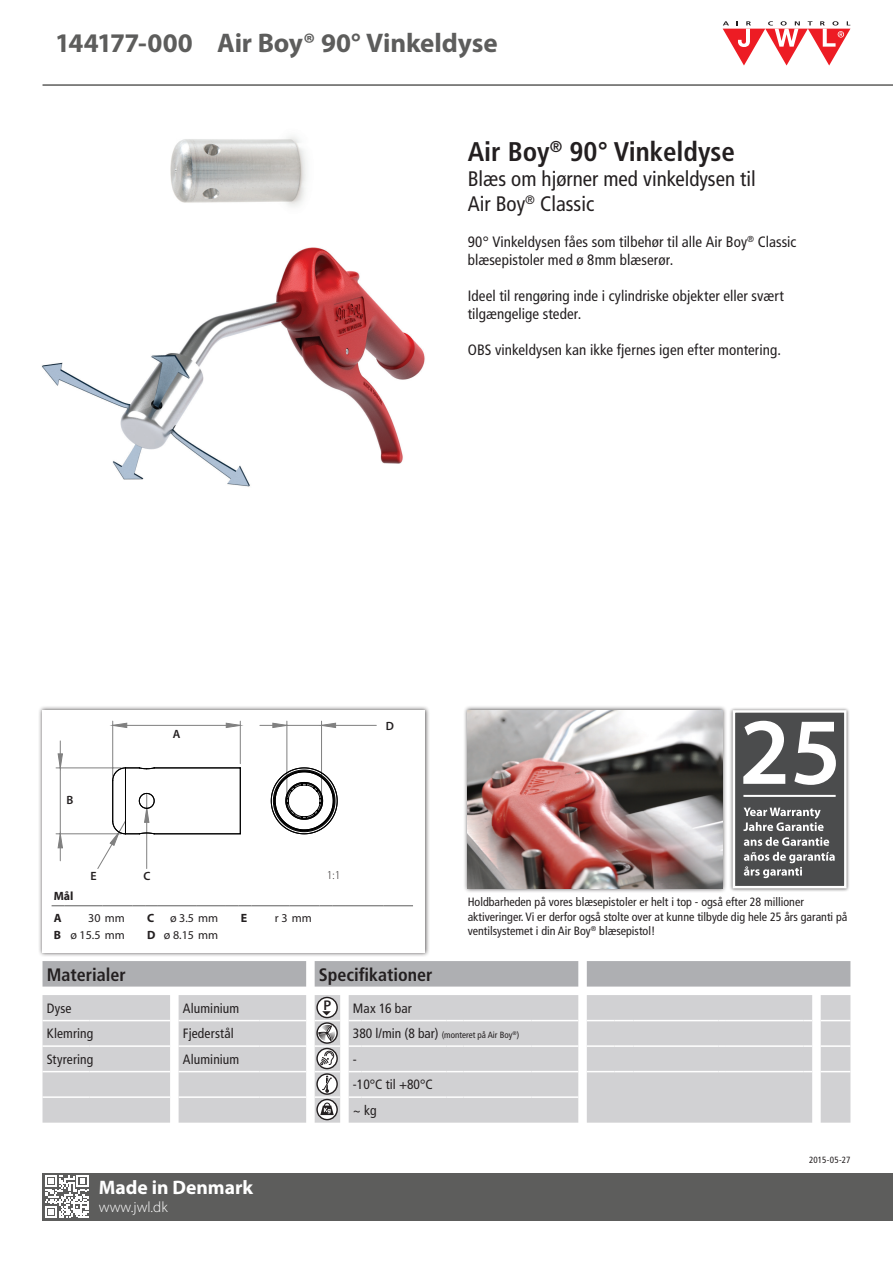
<style>
.page{position:relative;width:893px;height:1263px;background:#fff}
.page>*{position:absolute;margin:0;border:0;box-sizing:border-box;transform-origin:0 0}
.Overskrift_ny{font:700 27px "Myriad Pro";letter-spacing:-.005em;color:#5d5d5c}
.t1{font:700 condensed 27px "Frutiger LT Com";color:#231f20}
.t2{font:condensed 21px "Frutiger LT Com";color:#231f20}
.t3{font:700 19.65px "Myriad Pro";color:#fff}
.t4{font:700 condensed 18px "Frutiger LT Com";color:#231f20}
.Intro_sider{font:condensed 15px/18px "Frutiger LT Com";letter-spacing:.005em;color:#231f20}
.t5{font:300 15px "Myriad Pro";color:#fff}
.t6{font:600 14.1px "Myriad Pro";color:#231f20}
.Brød_ny{font:condensed 13.5px "Frutiger LT Com";letter-spacing:.01em;color:#231f20}
.t7{font:condensed 12px/14.4px "Frutiger LT Com";color:#231f20}
.t8{font:12px "Myriad Pro";color:#231f20}
.t9{font:700 12px "Myriad Pro";color:#231f20}
.t10{font:600 12px "Myriad Pro";color:#231f20}
.t11{font:300 12px "Myriad Pro";color:#231f20}
.Intro_sider-2{font:condensed 9px "Frutiger LT Com";color:#231f20}
.s1{font-size:13.5px}
</style>
<div class="page">
<div style="left:43px;top:1172px;width:850px;height:48px;background:#5d5d5c"></div>
<svg style="left:45px;top:1175px;width:44px;height:43px"></svg>
<hr style="left:43px;top:84px;width:850px;height:2px;background:#5d5d5c">
<svg style="left:723px;top:21px;width:127px;height:45px"></svg>
<div style="left:38px;top:706px;width:392px;height:251px;background:#231f20;opacity:.75"></div>
<div style="left:43px;top:710px;width:382px;height:242px;background:#fff"></div>
<img style="left:170px;top:136px;width:137px;height:71px">
<div style="left:463px;top:705px;width:265px;height:188px;background:#231f20;opacity:.75"></div>
<img style="left:468px;top:710px;width:255px;height:179px">
<div style="left:729px;top:707px;width:121px;height:184px;background:#231f20;opacity:.75"></div>
<div style="left:734px;top:711px;width:111px;height:176px;background:#4b4c4d"></div>
<div style="left:733px;top:710px;width:114px;height:178px;border:2px solid #fff"></div>
<svg style="left:743px;top:721px;width:42px;height:63px"></svg>
<svg style="left:794px;top:722px;width:42px;height:63px"></svg>
<svg style="left:743px;top:808px;width:81px;height:23px"></svg>
<svg style="left:744px;top:837px;width:85px;height:9px"></svg>
<svg style="left:744px;top:852px;width:91px;height:26px"></svg>
<hr style="left:743px;top:795px;width:93px;height:2px;background:#fff">
<img style="left:42px;top:247px;width:383px;height:240px">
<div style="left:43px;top:961px;width:807px;height:25px;background:#aeafb2"></div>
<svg style="left:43px;top:995px;width:807px;height:128px;background:#d3d3d5"></svg>
<hr style="left:43px;top:1020px;width:46px;height:1px;background:#fff">
<hr style="left:89px;top:1020px;width:81px;height:1px;background:#fff">
<hr style="left:43px;top:1045px;width:46px;height:2px;background:#fff">
<hr style="left:89px;top:1045px;width:81px;height:2px;background:#fff">
<hr style="left:43px;top:1071px;width:46px;height:1px;background:#fff">
<hr style="left:89px;top:1071px;width:81px;height:1px;background:#fff">
<hr style="left:43px;top:1096px;width:46px;height:2px;background:#fff">
<hr style="left:89px;top:1096px;width:81px;height:2px;background:#fff">
<hr style="left:179px;top:1020px;width:80px;height:1px;background:#fff">
<hr style="left:259px;top:1020px;width:47px;height:1px;background:#fff">
<hr style="left:179px;top:1045px;width:80px;height:2px;background:#fff">
<hr style="left:259px;top:1045px;width:47px;height:2px;background:#fff">
<hr style="left:179px;top:1071px;width:80px;height:1px;background:#fff">
<hr style="left:259px;top:1071px;width:47px;height:1px;background:#fff">
<hr style="left:179px;top:1096px;width:80px;height:2px;background:#fff">
<hr style="left:259px;top:1096px;width:47px;height:2px;background:#fff">
<svg style="left:349px;top:1020px;width:12px;height:1px"></svg>
<hr style="left:361px;top:1020px;width:85px;height:1px;background:#fff">
<svg style="left:446px;top:1020px;width:17px;height:1px"></svg>
<hr style="left:463px;top:1020px;width:68px;height:1px;background:#fff">
<hr style="left:531px;top:1020px;width:47px;height:1px;background:#fff">
<svg style="left:349px;top:1045px;width:12px;height:2px"></svg>
<hr style="left:361px;top:1045px;width:85px;height:2px;background:#fff">
<svg style="left:446px;top:1045px;width:17px;height:2px"></svg>
<hr style="left:463px;top:1045px;width:68px;height:2px;background:#fff">
<hr style="left:531px;top:1045px;width:47px;height:2px;background:#fff">
<svg style="left:349px;top:1071px;width:12px;height:1px"></svg>
<hr style="left:361px;top:1071px;width:85px;height:1px;background:#fff">
<svg style="left:446px;top:1071px;width:17px;height:1px"></svg>
<hr style="left:463px;top:1071px;width:68px;height:1px;background:#fff">
<hr style="left:531px;top:1071px;width:47px;height:1px;background:#fff">
<svg style="left:349px;top:1096px;width:12px;height:2px"></svg>
<hr style="left:361px;top:1096px;width:85px;height:2px;background:#fff">
<svg style="left:446px;top:1096px;width:17px;height:2px"></svg>
<hr style="left:463px;top:1096px;width:68px;height:2px;background:#fff">
<hr style="left:531px;top:1096px;width:47px;height:2px;background:#fff">
<svg style="left:587px;top:1020px;width:47px;height:1px"></svg>
<hr style="left:634px;top:1020px;width:85px;height:1px;background:#fff">
<hr style="left:725px;top:1020px;width:79px;height:1px;background:#fff">
<hr style="left:587px;top:1045px;width:27px;height:2px;background:#fff">
<hr style="left:614px;top:1045px;width:20px;height:2px;background:#fff">
<hr style="left:634px;top:1045px;width:85px;height:2px;background:#fff">
<svg style="left:719px;top:1045px;width:6px;height:2px"></svg>
<hr style="left:725px;top:1045px;width:79px;height:2px;background:#fff">
<svg style="left:804px;top:1045px;width:8px;height:2px"></svg>
<svg style="left:587px;top:1071px;width:47px;height:1px"></svg>
<hr style="left:634px;top:1071px;width:85px;height:1px;background:#fff">
<hr style="left:725px;top:1071px;width:79px;height:1px;background:#fff">
<svg style="left:821px;top:1020px;width:29px;height:1px"></svg>
<hr style="left:821px;top:1045px;width:29px;height:2px;background:#fff">
<svg style="left:821px;top:1071px;width:29px;height:1px"></svg>
<hr style="left:315px;top:1045px;width:25px;height:2px;background:#fff">
<hr style="left:315px;top:1096px;width:25px;height:2px;background:#fff">
<div style="left:317px;top:997px;width:20px;height:20px;background:#fff;border-radius:50%"></div>
<div style="left:316px;top:997px;width:22px;height:21px;border:1px solid #231f20;border-radius:50%"></div>
<div style="left:316px;top:1022px;width:22px;height:22px;border:1px solid #231f20;border-radius:50%"></div>
<svg style="left:315px;top:1011px;width:25px;height:30px"></svg>
<svg style="left:317px;top:1048px;width:20px;height:20px"></svg>
<div style="left:316px;top:1048px;width:22px;height:21px;border:1px solid #231f20;border-radius:50%"></div>
<svg style="left:320px;top:1050px;width:14px;height:15px"></svg>
<div style="left:316px;top:1073px;width:22px;height:22px;border:1px solid #231f20;border-radius:50%"></div>
<svg style="left:315px;top:1071px;width:25px;height:22px"></svg>
<svg style="left:317px;top:1099px;width:20px;height:20px"></svg>
<div style="left:316px;top:1099px;width:22px;height:21px;border:1px solid #231f20;border-radius:50%"></div>
<div style="left:324px;top:1102px;width:6px;height:7px;border:1px solid #231f20;border-radius:50%"></div>
<svg style="left:320px;top:1105px;width:14px;height:10px"></svg>
<svg style="left:52px;top:905px;width:13px;height:2px"></svg>
<hr style="left:64px;top:905px;width:39px;height:1px;background:#5d5d5c">
<svg style="left:103px;top:905px;width:56px;height:2px"></svg>
<hr style="left:158px;top:905px;width:38px;height:1px;background:#5d5d5c">
<hr style="left:196px;top:905px;width:30px;height:1px;background:#5d5d5c">
<svg style="left:226px;top:905px;width:26px;height:2px"></svg>
<hr style="left:251px;top:905px;width:39px;height:1px;background:#5d5d5c">
<svg style="left:290px;top:905px;width:56px;height:2px"></svg>
<hr style="left:345px;top:905px;width:38px;height:1px;background:#5d5d5c">
<hr style="left:383px;top:905px;width:30px;height:1px;background:#5d5d5c">
<svg style="left:56px;top:721px;width:321px;height:148px"></svg>
<svg style="left:58px;top:723px;width:280px;height:125px"></svg>
<p class="Overskrift_ny" style="left:55px;top:25px;width:444px">144177-000 Air Boy® 90° Vinkeldyse</p>
<p class="t1" style="left:468px;top:135px;width:269px">Air Boy<sup>®</sup> 90° Vinkeldyse</p>
<p class="t2" style="left:468px;top:166px;width:290px">Blæs om hjørner med vinkeldysen til</p>
<p class="t2" style="left:468px;top:191px;width:128px">Air Boy<sup>®</sup> Classic</p>
<p class="Intro_sider" style="left:468px;top:233px;width:330px">90° Vinkeldysen fåes som tilbehør til alle Air Boy<sup>®</sup> Classic blæsepistoler med ø 8mm blæserør.</p>
<p class="Intro_sider" style="left:468px;top:287px;width:318px">Ideel til rengøring inde i cylindriske objekter eller svært tilgængelige steder.</p>
<p class="Intro_sider" style="left:468px;top:341px;width:315px">OBS vinkeldysen kan ikke fjernes igen efter montering.</p>
<p class="t10" style="left:66px;top:792px;width:8px">B</p>
<p class="t10" style="left:173px;top:726px;width:9px">A</p>
<p class="t10" style="left:91px;top:868px;width:8px">E</p>
<p class="t10" style="left:143px;top:868px;width:9px">C</p>
<p class="t9" style="left:54px;top:888px;width:21px">Mål</p>
<p class="t9" style="left:54px;top:910px;width:9px">A</p>
<p class="t8" style="left:88px;top:911px;width:38px">30 mm</p>
<p class="t9" style="left:147px;top:910px;width:9px">C</p>
<p class="t8" style="left:170px;top:911px;width:50px">ø 3.5 mm</p>
<p class="t9" style="left:241px;top:910px;width:8px">E</p>
<p class="t8" style="left:275px;top:911px;width:38px">r 3 mm</p>
<p class="t9" style="left:54px;top:927px;width:9px">B</p>
<p class="t8" style="left:70px;top:928px;width:56px">ø 15.5 mm</p>
<p class="t9" style="left:147px;top:927px;width:10px">D</p>
<p class="t8" style="left:164px;top:928px;width:56px">ø 8.15 mm</p>
<p class="t11" style="left:327px;top:867px;width:15px">1:1</p>
<p class="t10" style="left:386px;top:718px;width:10px">D</p>
<p class="t7" style="left:468px;top:895px;width:338px">Holdbarheden på vores blæsepistoler er helt i top - også efter 28 millioner</p>
<p class="t7" style="left:468px;top:909px;width:381px">aktiveringer. Vi er derfor også stolte over at kunne tilbyde dig hele 25 års garanti på ventilsystemet i din Air Boy<sup>®</sup> blæsepistol!</p>
<p class="t4" style="left:47px;top:964px;width:81px">Materialer</p>
<p class="t4" style="left:319px;top:964px;width:115px">Specifikationer</p>
<p class="Brød_ny" style="left:47px;top:1000px;width:26px">Dyse</p>
<p class="Brød_ny" style="left:183px;top:1000px;width:58px">Aluminium</p>
<p class="Brød_ny" style="left:353px;top:1000px;width:60px">Max 16 bar</p>
<p class="Brød_ny" style="left:47px;top:1026px;width:48px">Klemring</p>
<p class="Brød_ny" style="left:183px;top:1026px;width:52px">Fjederstål</p>
<p class="Intro_sider-2" style="left:353px;top:1030px;width:168px"><span class="s1">380 l/min (8 bar)</span> (monteret på Air Boy<sup>®</sup>)</p>
<p class="Brød_ny" style="left:47px;top:1051px;width:48px">Styrering</p>
<p class="Brød_ny" style="left:183px;top:1051px;width:58px">Aluminium</p>
<p class="Brød_ny" style="left:353px;top:1051px;width:5px">-</p>
<p class="Brød_ny" style="left:353px;top:1077px;width:81px">-10°C til +80°C</p>
<p class="Brød_ny" style="left:353px;top:1102px;width:25px">~ kg</p>
<p class="t6" style="left:324px;top:996px;width:9px">P</p>
<p class="t3" style="left:99px;top:1175px;width:156px">Made in Denmark</p>
<p class="t5" style="left:99px;top:1198px;width:70px">www.jwl.dk</p>
<p class="Intro_sider-2" style="left:809px;top:1155px;width:43px">2015-05-27</p>
</div>
